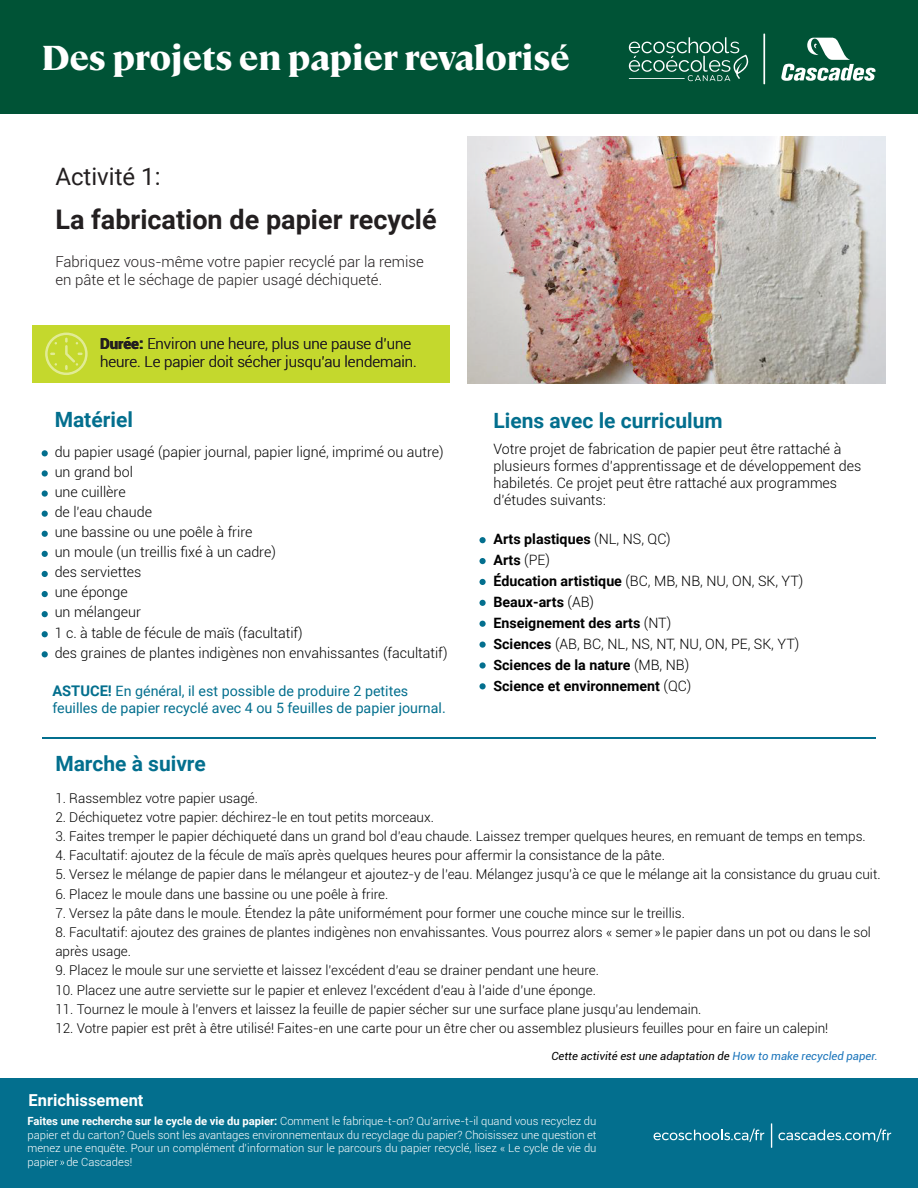
<style>
.page{position:relative;width:918px;height:1188px;background:#fff}
.page>*{position:absolute;margin:0;border:0;box-sizing:border-box;transform-origin:0 0}
.t1{font:800 34.5px "Cambon";color:#fff}
.t2{font:700 27px "Roboto";color:#231f20}
.t3{font:24px "Roboto";color:#231f20}
.t4{font:700 21px "Roboto";color:#036f8e}
.t5{font:700 16.5px "Roboto";color:#fff}
.t6{font:300 15px/18px "Roboto";color:#231f20}
.t7{font:300 14.25px/20.1px "Roboto";color:#000}
.t8{font:700 14.25px/21px "Roboto";color:#000}
.t9{font:14.25px/17.1px "Roboto";color:#036f8e}
.t10{font:300 13.5px/19.2px "Roboto";color:#000}
.t11{font:300 11.25px/13.5px "Roboto";color:#fff;text-align:justify}
.t12{font:italic 11.25px "Roboto";color:#000}
.s1{font-weight:900}
.s2{font-weight:700;font-size:14.7px}
.s3{font-weight:300}
.s4{color:#1b75bb}
.s5{font-weight:700}
.s6{color:#036f8e}
</style>
<div class="page">
<div style="left:0;top:1079px;width:918px;height:109px;background:#036f8e"></div>
<div style="left:33px;top:325px;width:417px;height:58px;background:#c4d82d"></div>
<svg style="left:45px;top:333px;width:43px;height:42px"></svg>
<img style="left:468px;top:137px;width:417px;height:246px">
<div style="left:42px;top:470px;width:6px;height:7px;background:#036f8e;border-radius:50%"></div>
<div style="left:42px;top:490px;width:6px;height:7px;background:#036f8e;border-radius:50%"></div>
<svg style="left:42px;top:511px;width:6px;height:6px"></svg>
<svg style="left:42px;top:551px;width:6px;height:6px"></svg>
<svg style="left:42px;top:571px;width:6px;height:6px"></svg>
<svg style="left:42px;top:591px;width:6px;height:6px"></svg>
<svg style="left:42px;top:611px;width:6px;height:6px"></svg>
<svg style="left:42px;top:631px;width:6px;height:6px"></svg>
<svg style="left:42px;top:450px;width:6px;height:6px"></svg>
<svg style="left:42px;top:651px;width:6px;height:6px"></svg>
<svg style="left:42px;top:531px;width:6px;height:6px"></svg>
<div style="left:479px;top:537px;width:7px;height:6px;background:#036f8e;border-radius:50%"></div>
<div style="left:479px;top:558px;width:7px;height:6px;background:#036f8e;border-radius:50%"></div>
<div style="left:479px;top:579px;width:7px;height:6px;background:#036f8e;border-radius:50%"></div>
<div style="left:479px;top:600px;width:7px;height:6px;background:#036f8e;border-radius:50%"></div>
<div style="left:479px;top:621px;width:7px;height:6px;background:#036f8e;border-radius:50%"></div>
<div style="left:479px;top:642px;width:7px;height:6px;background:#036f8e;border-radius:50%"></div>
<svg style="left:479px;top:662px;width:7px;height:7px"></svg>
<div style="left:0;top:0;width:918px;height:114px;background:#005336"></div>
<svg style="left:781px;top:38px;width:95px;height:43px"></svg>
<svg style="left:629px;top:37px;width:120px;height:44px"></svg>
<hr style="left:629px;top:78px;width:56px;height:1px;background:#fff">
<hr style="left:763px;top:34px;width:2px;height:50px;background:#fff">
<hr style="left:43px;top:737px;width:833px;height:2px;background:#036f8e">
<div style="left:479px;top:683px;width:7px;height:6px;background:#036f8e;border-radius:50%"></div>
<svg style="left:771px;top:1123px;width:1px;height:25px"></svg>
<svg style="left:654px;top:1129px;width:110px;height:13px"></svg>
<svg style="left:778px;top:1129px;width:113px;height:13px"></svg>
<svg style="left:60px;top:1161px;width:4px;height:4px"></svg>
<h1 class="t1" style="left:42px;top:33px;width:529px">Des projets en papier revalorisé</h1>
<h3 class="t3" style="left:55px;top:160px;width:107px">Activité 1:</h3>
<h2 class="t2" style="left:55px;top:201px;width:383px">La fabrication de papier recyclé</h2>
<p class="t6" style="left:55px;top:252px;width:370px">Fabriquez vous-même votre papier recyclé par la remise en pâte et le séchage de papier usagé déchiqueté.</p>
<p class="t6" style="left:100px;top:334px;width:318px"><span class="s1">Durée:</span> Environ une heure, plus une pause d’une heure. Le papier doit sécher jusqu’au lendemain.</p>
<h3 class="t4" style="left:55px;top:405px;width:80px">Matériel</h3>
<p class="t7" style="left:55px;top:441px;width:394px">du papier usagé (papier journal, papier ligné, imprimé ou autre) un grand bol<br>une cuillère<br>de l’eau chaude<br>une bassine ou une poêle à frire<br>un moule (un treillis fixé à un cadre)<br>des serviettes<br>une éponge<br>un mélangeur<br>1 c. à table de fécule de maïs (facultatif)<br>des graines de plantes indigènes non envahissantes (facultatif)</p>
<p class="t9" style="left:52px;top:682px;width:395px"><span class="s2">ASTUCE!</span> En général, il est possible de produire 2 petites feuilles de papier recyclé avec 4 ou 5 feuilles de papier journal.</p>
<h3 class="t4" style="left:493px;top:405px;width:231px">Liens avec le curriculum</h3>
<p class="t7" style="left:493px;top:440px;width:369px;line-height:17.1px">Votre projet de fabrication de papier peut être rattaché à plusieurs formes d’apprentissage et de développement des habiletés. Ce projet peut être rattaché aux programmes d’études suivants:</p>
<p class="t8" style="left:493px;top:528px;width:312px">Arts plastiques <span class="s3">(NL, NS, QC)<br></span>Arts <span class="s3">(PE)<br></span>Éducation artistique <span class="s3">(BC, MB, NB, NU, ON, SK, YT)<br></span>Beaux-arts <span class="s3">(AB)<br></span>Enseignement des arts <span class="s3">(NT)<br></span>Sciences <span class="s3">(AB, BC, NL, NS, NT, NU, ON, PE, SK, YT)<br></span>Sciences de la nature <span class="s3">(MB, NB)<br></span>Science et environnement <span class="s3">(QC)</span></p>
<h3 class="t4" style="left:55px;top:749px;width:152px">Marche à suivre</h3>
<p class="t10" style="left:55px;top:788px;width:204px">1. Rassemblez votre papier usagé.</p>
<p class="t10" style="left:55px;top:807px;width:380px">2. Déchiquetez votre papier: déchirez-le en tout petits morceaux.</p>
<p class="t10" style="left:55px;top:826px;width:812px">3. Faites tremper le papier déchiqueté dans un grand bol d’eau chaude. Laissez tremper quelques heures, en remuant de temps en temps.</p>
<p class="t10" style="left:55px;top:845px;width:611px">4. Facultatif: ajoutez de la fécule de maïs après quelques heures pour affermir la consistance de la pâte.</p>
<p class="t10" style="left:55px;top:864px;width:827px">5. Versez le mélange de papier dans le mélangeur et ajoutez-y de l’eau. Mélangez jusqu’à ce que le mélange ait la consistance du gruau cuit.</p>
<p class="t10" style="left:55px;top:884px;width:335px">6. Placez le moule dans une bassine ou une poêle à frire.</p>
<p class="t10" style="left:55px;top:903px;width:631px">7. Versez la pâte dans le moule. Étendez la pâte uniformément pour former une couche mince sur le treillis.</p>
<p class="t10" style="left:55px;top:922px;width:817px">8. Facultatif: ajoutez des graines de plantes indigènes non envahissantes. Vous pourrez alors « semer le papier dans un pot ou dans le sol après usage.</p>
<p class="t10" style="left:55px;top:960px;width:545px">9. Placez le moule sur une serviette et laissez l’excédent d’eau se drainer pendant une heure.</p>
<p class="t10" style="left:55px;top:980px;width:542px">10. Placez une autre serviette sur le papier et enlevez l’excédent d’eau à l’aide d’une éponge.</p>
<p class="t10" style="left:55px;top:999px;width:648px">11. Tournez le moule à l’envers et laissez la feuille de papier sécher sur une surface plane jusqu’au lendemain.</p>
<p class="t10" style="left:55px;top:1018px;width:775px">12. Votre papier est prêt à être utilisé! Faites-en une carte pour un être cher ou assemblez plusieurs feuilles pour en faire un calepin!</p>
<p class="t10" style="left:661px;top:945px;width:8px;rotate:-180deg">«</p>
<p class="t5" style="left:28px;top:1088px;width:117px">Enrichissement</p>
<p class="t12" style="left:551px;top:1048px;width:328px">Cette activité est une adaptation de <span class="s4">How to make recycled paper.</span></p>
<p class="t11" style="left:27px;top:1114px;width:571px"><span class="s5">Faites une recherche sur le cycle de vie du papier:</span> Comment le fabrique-t-on? Qu’arrive-t-il quand vous recyclez du papier et du carton? Quels sont les avantages environnementaux du recyclage du papier? Choisissez une question et menez une enquête. Pour un complément d’information sur le parcours du papier recyclé, lisez « Le cycle de vie du papier <span class="s6">.</span>de Cascades!</p>
</div>
